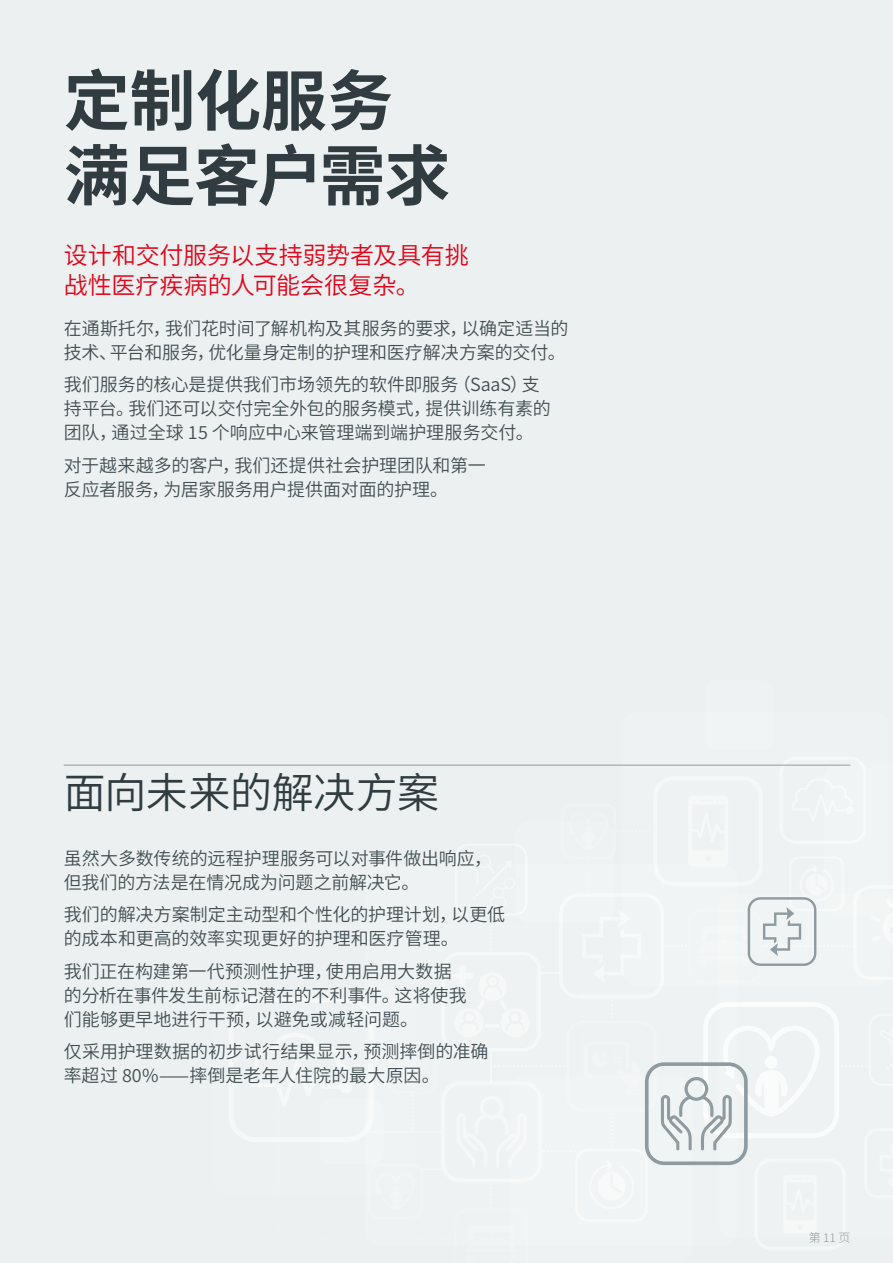
<style>
.page{position:relative;width:893px;height:1263px;background:#ecf0f0}
.page>*{position:absolute;margin:0;border:0;box-sizing:border-box;transform-origin:0 0}
.H1_-_CHN{font:700 66px/75px "Source Han Sans CN";letter-spacing:-.005em;color:#313c41}
.H3__line{font:42px "Source Han Sans CN";letter-spacing:-.015em;color:#313c41}
.Intro{font:24px/30px "Source Han Sans CN";color:#e3051b}
.Body{font:18px/24px "Source Han Sans CN";letter-spacing:-.005em;color:#445055}
.t1{font:300 12px "Source Han Sans CN";color:#8f9ba0}
</style>
<div class="page">
<div style="left:705px;top:680px;width:68px;height:70px;background:#f1f4f4;border-radius:11px"></div>
<img style="left:576px;top:1170px;width:71px;height:51px">
<svg style="left:229px;top:763px;width:664px;height:407px"></svg>
<hr style="left:64px;top:765px;width:786px;height:1px;background:#8f9ba0">
<p class="H1_-_CHN" style="left:64px;top:65px;width:388px">定制化服务满足客户需求</p>
<p class="Intro" style="left:64px;top:240px;width:407px">设计和交付服务以支持弱势者及具有挑战性医疗疾病的人可能会很复杂。</p>
<p class="Body" style="left:64px;top:316px;width:506px">在通斯托尔，我们花时间了解机构及其服务的要求，以确定适当的技术、平台和服务，优化量身定制的护理和医疗解决方案的交付。</p>
<p class="Body" style="left:64px;top:373px;width:488px">我们服务的核心是提供我们市场领先的软件即服务（SaaS）支持平台。我们还可以交付完全外包的服务模式，提供训练有素的团队，通过全球 15 个响应中心来管理端到端护理服务交付。</p>
<p class="Body" style="left:64px;top:453px;width:423px">对于越来越多的客户，我们还提供社会护理团队和第一反应者服务，为居家服务用户提供面对面的护理。</p>
<p class="H3__line" style="left:64px;top:769px;width:377px">面向未来的解决方案</p>
<p class="Body" style="left:64px;top:847px;width:430px">虽然大多数传统的远程护理服务可以对事件做出响应，但我们的方法是在情况成为问题之前解决它。</p>
<p class="Body" style="left:64px;top:903px;width:443px">我们的解决方案制定主动型和个性化的护理计划，以更低的成本和更高的效率实现更好的护理和医疗管理。</p>
<p class="Body" style="left:64px;top:960px;width:404px">我们正在构建第一代预测性护理，使用启用大数据的分析在事件发生前标记潜在的不利事件。这将使我们能够更早地进行干预，以避免或减轻问题。</p>
<p class="Body" style="left:64px;top:1040px;width:426px">仅采用护理数据的初步试行结果显示，预测摔倒的准确率超过 80%——摔倒是老年人住院的最大原因。</p>
<p class="t1" style="left:809px;top:1230px;width:43px">第 11 页</p>
</div>
